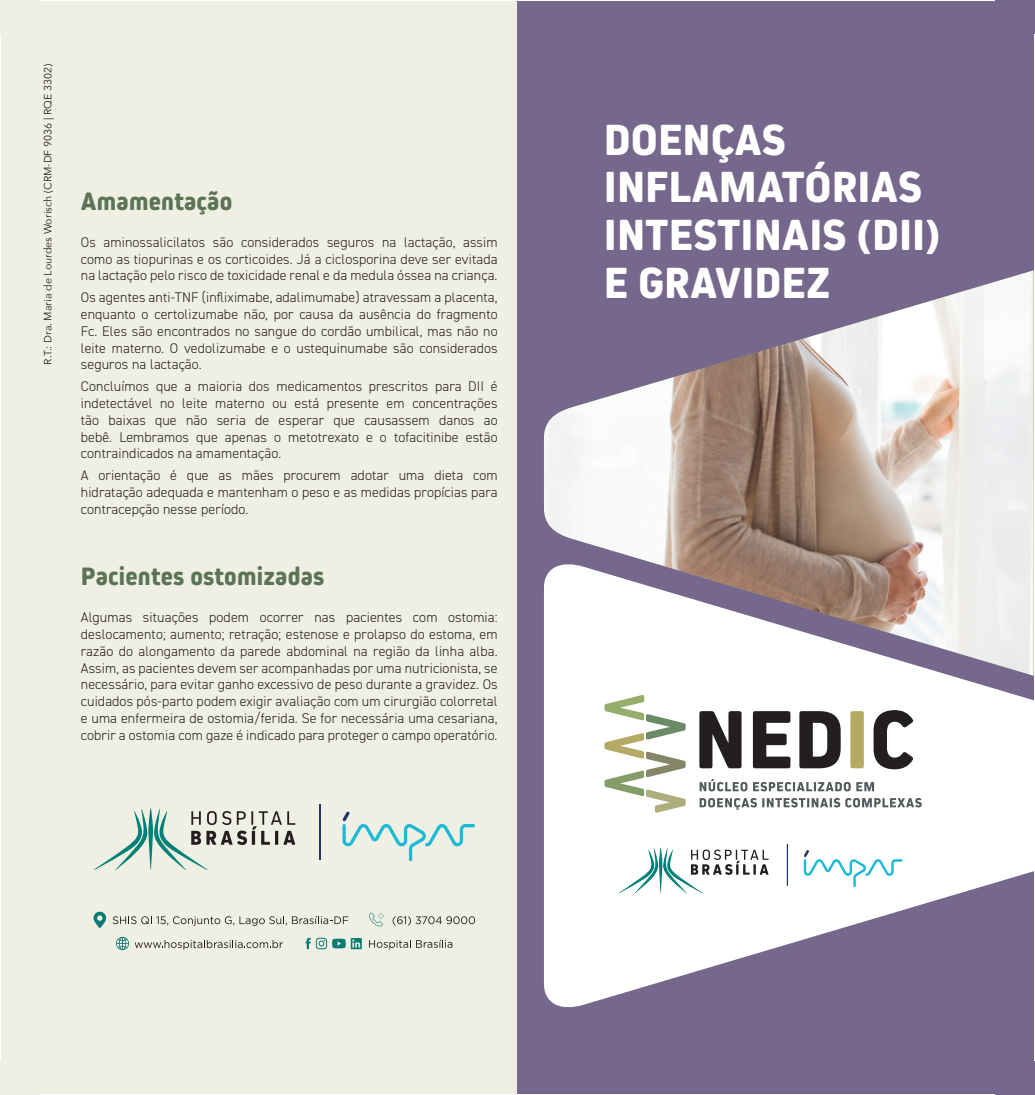
<style>
.page{position:relative;width:1035px;height:1095px;background:#fff}
.page>*{position:absolute;margin:0;border:0;box-sizing:border-box;transform-origin:0 0}
.t1{font:800 45.5px/47.6px "Kiro";color:#fff}
.t2{font:800 26.25px "Kiro";letter-spacing:.01em;color:#5b7456}
.t3{font:300 14px/16.8px "DIN2014";letter-spacing:.01em;color:#231f20;text-align:justify}
.t4{font:10.5px "Avenir Next";color:#231f20}
</style>
<div class="page">
<div style="left:1px;top:1px;width:1032px;height:1092px;background:#f0efe4"></div>
<div style="left:517px;top:1px;width:516px;height:1092px;background:#76678c"></div>
<svg style="left:342px;top:811px;width:133px;height:50px"></svg>
<hr style="left:320px;top:803px;width:1px;height:56px;background:#1f3468">
<svg style="left:95px;top:808px;width:200px;height:61px"></svg>
<svg style="left:113px;top:916px;width:235px;height:9px"></svg>
<svg style="left:392px;top:916px;width:83px;height:9px"></svg>
<svg style="left:369px;top:912px;width:15px;height:14px"></svg>
<svg style="left:93px;top:911px;width:13px;height:17px"></svg>
<svg style="left:135px;top:940px;width:148px;height:9px"></svg>
<svg style="left:369px;top:939px;width:83px;height:10px"></svg>
<svg style="left:306px;top:937px;width:56px;height:12px"></svg>
<svg style="left:116px;top:936px;width:13px;height:13px"></svg>
<img style="left:544px;top:270px;width:489px;height:289px">
<svg style="left:544px;top:559px;width:489px;height:449px;fill:#fff"></svg>
<svg style="left:804px;top:849px;width:98px;height:37px;background:#dff4f8"></svg>
<hr style="left:787px;top:844px;width:1px;height:41px;background:#1f3468">
<svg style="left:618px;top:847px;width:150px;height:46px;background:#d7e1e1"></svg>
<svg style="left:699px;top:711px;width:42px;height:57px;background:#545152"></svg>
<svg style="left:753px;top:711px;width:37px;height:57px;background:#5e5b5c"></svg>
<svg style="left:799px;top:711px;width:41px;height:57px;background:#5c5959"></svg>
<div style="left:850px;top:711px;width:14px;height:57px;background:#b4aa64;border-radius:2px"></div>
<svg style="left:873px;top:710px;width:40px;height:59px;background:#888687"></svg>
<svg style="left:699px;top:778px;width:48px;height:13px"></svg>
<svg style="left:753px;top:781px;width:97px;height:10px"></svg>
<svg style="left:856px;top:782px;width:18px;height:9px"></svg>
<svg style="left:699px;top:797px;width:222px;height:12px;background:#bcbfbf"></svg>
<svg style="left:604px;top:694px;width:81px;height:118px;background:#dce0d0"></svg>
<div style="left:0;top:0;width:39px;height:34px;background:#f0efe4"></div>
<div style="left:0;top:1061px;width:39px;height:33px;background:#f0efe4"></div>
<div style="left:995px;top:0;width:40px;height:34px;background:#76688d"></div>
<div style="left:995px;top:1061px;width:40px;height:33px;background:#76688d"></div>
<p class="t4" style="left:39px;top:364px;width:302px;rotate:-90deg">R.T.: Dra. Maria de Lourdes Worisch (CRM-DF 9036 | RQE 3302)</p>
<h2 class="t2" style="left:81px;top:186px;width:153px">Amamentação</h2>
<p class="t3" style="left:81px;top:233px;width:418px">Os aminossalicilatos são considerados seguros na lactação, assim como as tiopurinas e os corticoides. Já a ciclosporina deve ser evitada na lactação pelo risco de toxicidade renal e da medula óssea na criança.</p>
<p class="t3" style="left:81px;top:289px;width:418px">Os agentes anti-TNF (infliximabe, adalimumabe) atravessam a placenta, enquanto o certolizumabe não, por causa da ausência do fragmento Fc. Eles são encontrados no sangue do cordão umbilical, mas não no leite materno. O vedolizumabe e o ustequinumabe são considerados seguros na lactação.</p>
<p class="t3" style="left:81px;top:378px;width:418px">Concluímos que a maioria dos medicamentos prescritos para DII é indetectável no leite materno ou está presente em concentrações tão baixas que não seria de esperar que causassem danos ao bebê. Lembramos que apenas o metotrexato e o tofacitinibe estão contraindicados na amamentação.</p>
<p class="t3" style="left:81px;top:467px;width:418px">A orientação é que as mães procurem adotar uma dieta com hidratação adequada e mantenham o peso e as medidas propícias para contracepção nesse período.</p>
<h2 class="t2" style="left:81px;top:561px;width:245px">Pacientes ostomizadas</h2>
<p class="t3" style="left:81px;top:609px;width:418px">Algumas situações podem ocorrer nas pacientes com ostomia: deslocamento; aumento; retração; estenose e prolapso do estoma, em razão do alongamento da parede abdominal na região da linha alba.<br>Assim, as pacientes devem ser acompanhadas por uma nutricionista, se necessário, para evitar ganho excessivo de peso durante a gravidez. Os cuidados pós-parto podem exigir avaliação com um cirurgião colorretal e uma enfermeira de ostomia/ferida. Se for necessária uma cesariana, cobrir a ostomia com gaze é indicado para proteger o campo operatório.</p>
<h1 class="t1" style="left:604px;top:116px;width:339px">DOENÇAS<br>INFLAMATÓRIAS<br>INTESTINAIS (DII)<br>E GRAVIDEZ</h1>
</div>
